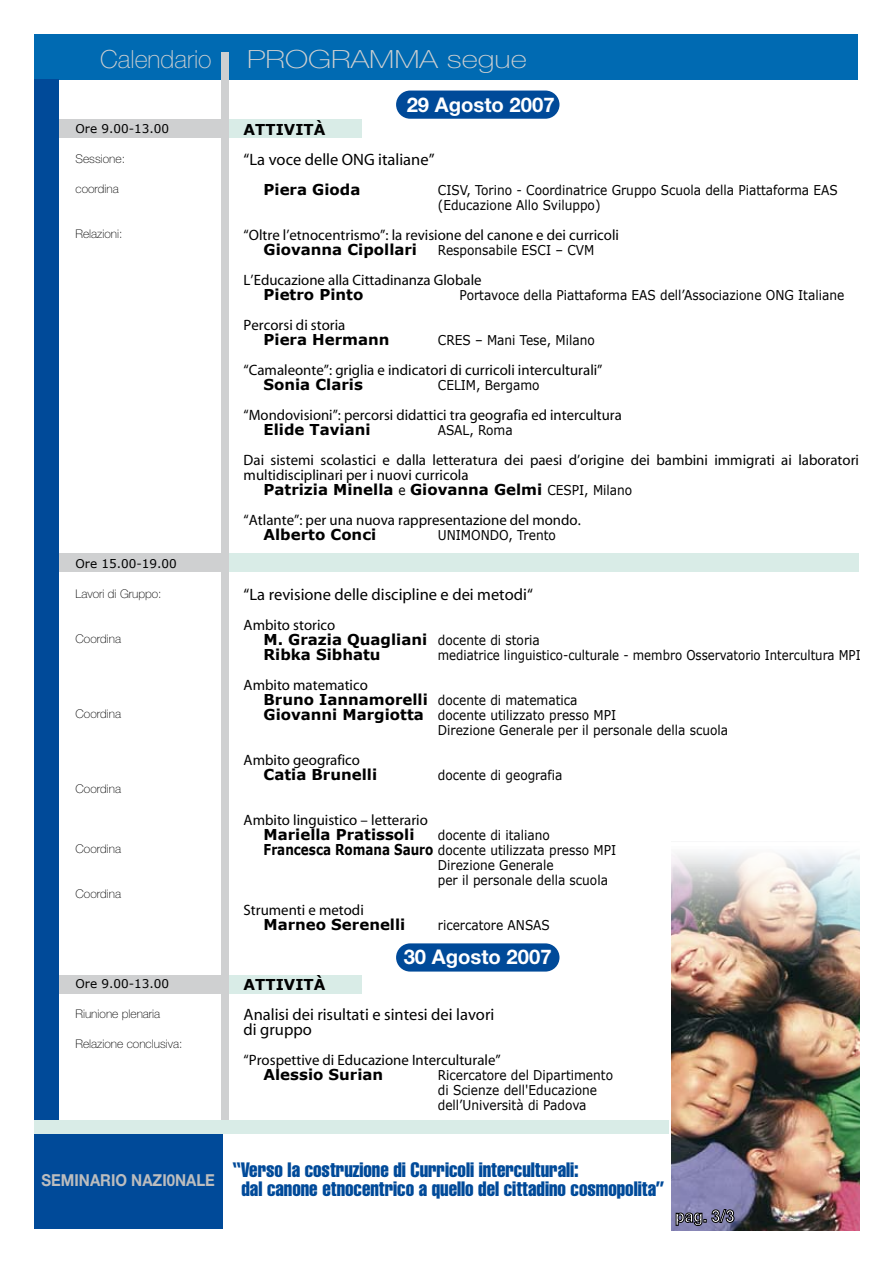
<style>
.page{position:relative;width:893px;height:1263px;background:#fff}
.page>*{position:absolute;margin:0;border:0;box-sizing:border-box;transform-origin:0 0}
.t1{font:100 25.05px "Helvetica Neue LT Std";color:#cfd0d1;scale:1.24 1}
.t2{font:100 25.05px "Helvetica Neue LT Std";color:#cfd0d1}
.t3{font:20.55px/18.8px "Helvetica LT Std Comp";color:#004a99}
.t4{font:700 20.25px "Helvetica Neue LT Std";color:#fff}
.t5{font:700 17.25px "Helvetica Neue LT Std";color:#fff;scale:.89 1}
.t6{font:16.5px/15px "Myriad";color:#000}
.t7{font:700 16.5px "Helvetica Neue LT Std";color:#bcbdbe;scale:.91 1}
.t8{font:15px/15px "Myriad";color:#000}
.t9{font:700 15px/15px "Verdana";color:#000}
.t10{font:13.5px/15px "Verdana";color:#000;scale:.9 1}
.t11{font:13.5px "Verdana";color:#000;scale:.87 1}
.t12{font:100 12px "Helvetica Neue LT Std";color:#000}
.t13{font:12px "Verdana";color:#000}
.s1{font-weight:400;font-size:13.5px}
.s2{font-weight:700;font-size:15px}
</style>
<div class="page">
<img style="left:671px;top:853px;width:189px;height:377px">
<svg style="left:675px;top:1209px;width:60px;height:17px"></svg>
<div style="left:58px;top:120px;width:165px;height:18px;background:#cfd0d1"></div>
<div style="left:227px;top:120px;width:134px;height:18px;background:#d9ece7"></div>
<div style="left:58px;top:554px;width:165px;height:18px;background:#cfd0d1"></div>
<div style="left:227px;top:554px;width:632px;height:18px;background:#d9ece7"></div>
<div style="left:58px;top:975px;width:165px;height:18px;background:#cfd0d1"></div>
<div style="left:227px;top:975px;width:134px;height:18px;background:#d9ece7"></div>
<div style="left:34px;top:34px;width:823px;height:45px;background:#006ab2"></div>
<div style="left:396px;top:91px;width:163px;height:28px;background:#004a99;border-radius:14px"></div>
<div style="left:396px;top:943px;width:163px;height:28px;background:#004a99;border-radius:14px"></div>
<div style="left:34px;top:79px;width:24px;height:1135px;background:#004a99"></div>
<div style="left:221px;top:52px;width:8px;height:1078px;background:#cfd0d1"></div>
<div style="left:34px;top:1126px;width:189px;height:103px;background:#004a99"></div>
<div style="left:34px;top:1120px;width:635px;height:14px;background:#d9ece7"></div>
<h1 class="t2" style="left:100px;top:45px;width:113px">Calendario</h1>
<p class="t13" style="left:76px;top:121px;width:95px">Ore 9.00-13.00</p>
<p class="t12" style="left:76px;top:152px;width:51px">Sessione:</p>
<p class="t12" style="left:76px;top:182px;width:45px">coordina</p>
<p class="t12" style="left:76px;top:227px;width:48px">Relazioni:</p>
<p class="t13" style="left:76px;top:556px;width:103px">Ore 15.00-19.00</p>
<p class="t12" style="left:76px;top:587px;width:88px">Lavori di Gruppo:</p>
<p class="t12" style="left:76px;top:632px;width:47px">Coordina</p>
<p class="t12" style="left:76px;top:707px;width:47px">Coordina</p>
<p class="t12" style="left:76px;top:782px;width:47px">Coordina</p>
<p class="t12" style="left:76px;top:842px;width:47px">Coordina</p>
<p class="t12" style="left:76px;top:887px;width:47px">Coordina</p>
<p class="t13" style="left:76px;top:976px;width:95px">Ore 9.00-13.00</p>
<p class="t12" style="left:76px;top:1007px;width:86px">Riunione plenaria</p>
<p class="t12" style="left:76px;top:1037px;width:108px">Relazione conclusiva:</p>
<h1 class="t1" style="left:247px;top:45px;width:227px">PROGRAMMA segue</h1>
<h3 class="t4" style="left:407px;top:92px;width:150px">29 Agosto 2007</h3>
<p class="t9" style="left:244px;top:122px;width:83px">ATTIVITÀ</p>
<p class="t6" style="left:244px;top:153px;width:192px">“La voce delle ONG italiane”</p>
<p class="t9" style="left:264px;top:182px;width:98px">Piera Gioda</p>
<p class="t10" style="left:438px;top:182px;width:446px">CISV, Torino - Coordinatrice Gruppo Scuola della Piattaforma EAS (Educazione Allo Sviluppo)</p>
<p class="t8" style="left:244px;top:228px;width:377px">“Oltre l’etnocentrismo”: la revisione del canone e dei curricoli</p>
<p class="t9" style="left:264px;top:242px;width:155px">Giovanna Cipollari</p>
<p class="t10" style="left:438px;top:242px;width:176px">Responsabile ESCI – CVM</p>
<p class="t8" style="left:244px;top:273px;width:239px">L’Educazione alla Cittadinanza Globale</p>
<p class="t9" style="left:264px;top:287px;width:101px">Pietro Pinto</p>
<p class="t10" style="left:460px;top:287px;width:429px">Portavoce della Piattaforma EAS dell’Associazione ONG Italiane</p>
<p class="t8" style="left:244px;top:318px;width:103px">Percorsi di storia</p>
<p class="t9" style="left:264px;top:332px;width:127px">Piera Hermann</p>
<p class="t10" style="left:438px;top:332px;width:176px">CRES – Mani Tese, Milano</p>
<p class="t8" style="left:244px;top:363px;width:360px">“Camaleonte”: griglia e indicatori di curricoli interculturali”</p>
<p class="t9" style="left:264px;top:377px;width:101px">Sonia Claris</p>
<p class="t10" style="left:438px;top:377px;width:115px">CELIM, Bergamo</p>
<p class="t8" style="left:244px;top:408px;width:380px">“Mondovisioni”: percorsi didattici tra geografia ed intercultura</p>
<p class="t9" style="left:264px;top:422px;width:109px">Elide Taviani</p>
<p class="t10" style="left:438px;top:422px;width:85px">ASAL, Roma</p>
<p class="t8" style="left:244px;top:453px;width:617px">Dai sistemi scolastici e dalla letteratura dei paesi d’origine dei bambini immigrati ai laboratori multidisciplinari per i nuovi curricola</p>
<p class="t9" style="left:264px;top:482px;width:370px">Patrizia Minella <span class="s1">e</span> Giovanna Gelmi <span class="s1">CESPI, Milano</span></p>
<p class="t8" style="left:244px;top:513px;width:339px">“Atlante”: per una nuova rappresentazione del mondo.</p>
<p class="t9" style="left:264px;top:527px;width:114px">Alberto Conci</p>
<p class="t10" style="left:438px;top:527px;width:133px">UNIMONDO, Trento</p>
<p class="t6" style="left:244px;top:588px;width:291px">“La revisione delle discipline e dei metodi“</p>
<p class="t8" style="left:244px;top:618px;width:93px">Ambito storico</p>
<p class="t9" style="left:264px;top:632px;width:278px">M. Grazia Quagliani <span class="s1">docente di storia<br></span>Ribka Sibhatu</p>
<p class="t11" style="left:438px;top:647px;width:487px">mediatrice linguistico-culturale - membro Osservatorio Intercultura MPI</p>
<p class="t8" style="left:244px;top:678px;width:126px">Ambito matematico</p>
<p class="t10" style="left:264px;top:692px;width:350px"><span class="s2">Bruno Iannamorelli</span> docente di matematica</p>
<p class="t10" style="left:264px;top:707px;width:393px"><span class="s2">Giovanni Margiotta</span> docente utilizzato presso MPI</p>
<p class="t10" style="left:438px;top:722px;width:324px">Direzione Generale per il personale della scuola</p>
<p class="t8" style="left:244px;top:753px;width:118px">Ambito geografico</p>
<p class="t9" style="left:264px;top:767px;width:115px">Catia Brunelli</p>
<p class="t10" style="left:438px;top:767px;width:140px">docente di geografia</p>
<p class="t8" style="left:244px;top:813px;width:186px">Ambito linguistico – letterario</p>
<p class="t9" style="left:264px;top:827px;width:152px">Mariella Pratissoli</p>
<p class="t10" style="left:438px;top:827px;width:126px">docente di italiano</p>
<p class="t10" style="left:264px;top:842px;width:393px"><span class="s2">Francesca Romana Sauro</span> docente utilizzata presso MPI</p>
<p class="t10" style="left:438px;top:857px;width:130px">Direzione Generale</p>
<p class="t10" style="left:438px;top:872px;width:191px">per il personale della scuola</p>
<p class="t8" style="left:244px;top:903px;width:122px">Strumenti e metodi</p>
<p class="t9" style="left:264px;top:917px;width:143px">Marneo Serenelli</p>
<p class="t10" style="left:438px;top:917px;width:126px">ricercatore ANSAS</p>
<h3 class="t4" style="left:404px;top:945px;width:150px">30 Agosto 2007</h3>
<p class="t9" style="left:244px;top:977px;width:83px">ATTIVITÀ</p>
<p class="t6" style="left:244px;top:1008px;width:252px">Analisi dei risultati e sintesi dei lavori di gruppo</p>
<p class="t8" style="left:244px;top:1053px;width:259px">“Prospettive di Educazione Interculturale”</p>
<p class="t9" style="left:264px;top:1067px;width:121px">Alessio Surian</p>
<p class="t10" style="left:438px;top:1067px;width:196px">Ricercatore del Dipartimento di Scienze dell'Educazione dell’Università di Padova</p>
<p class="t7" style="left:42px;top:1170px;width:192px">SEMINARIO NAZI0NALE</p>
<h2 class="t3" style="left:241px;top:1160px;width:425px;text-indent:-9px">“Verso la costruzione di Curricoli interculturali:<br>dal canone etnocentrico a quello del cittadino cosmopolita”</h2>
<p class="t5" style="left:675px;top:1205px;width:68px">pag. 3/3</p>
</div>
